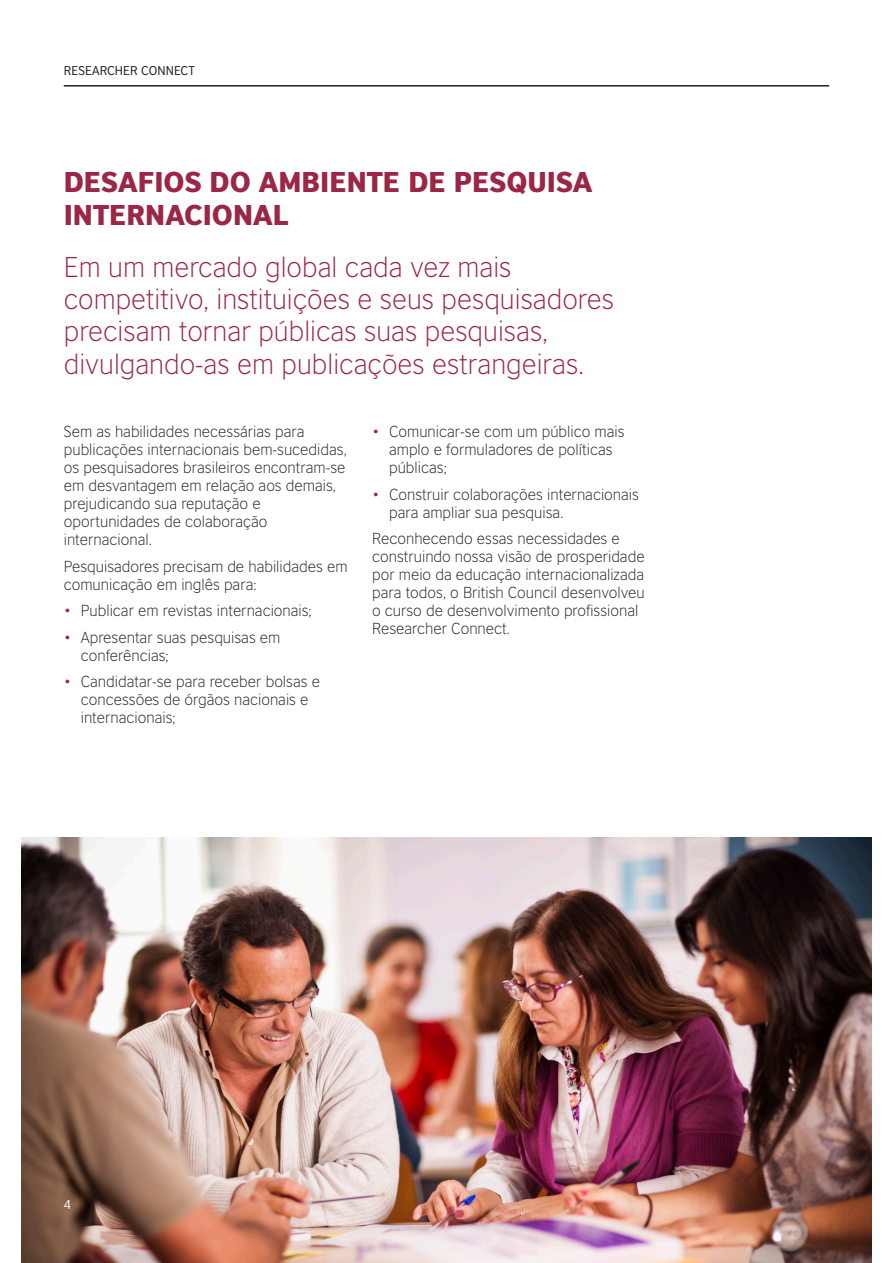
<style>
.page{position:relative;width:893px;height:1263px;background:#fff}
.page>*{position:absolute;margin:0;border:0;box-sizing:border-box;transform-origin:0 0}
.Subtitle_H1_Color{font:300 27px/32.4px "British Council Sans";color:#9b2646}
.Title_H1_color{font:900 27px/32.4px "British Council Sans";color:#9b2646}
.Body_H2{font:300 15px/18px "British Council Sans";color:#231f20}
.t1{font:12px "British Council Sans";color:#231f20}
.marker_H4{font:12px "British Council Sans";color:#fff}
.s1{color:#9b2646}
</style>
<div class="page">
<img style="left:21px;top:838px;width:851px;height:425px">
<hr style="left:64px;top:85px;width:765px;height:2px;background:#231f20">
<p class="t1" style="left:64px;top:63px;width:133px">RESEARCHER CONNECT</p>
<p class="Title_H1_color" style="left:64px;top:165px;width:530px">DESAFIOS DO AMBIENTE DE PESQUISA<br>INTERNACIONAL</p>
<p class="Subtitle_H1_Color" style="left:64px;top:250px;width:552px">Em um mercado global cada vez mais competitivo, instituições e seus pesquisadores precisam tornar públicas suas pesquisas, divulgando-as em publicações estrangeiras.</p>
<p class="Body_H2" style="left:64px;top:423px;width:284px">Sem as habilidades necessárias para publicações internacionais bem-sucedidas, os pesquisadores brasileiros encontram-se em desvantagem em relação aos demais, prejudicando sua reputação e</p>
<p class="Body_H2" style="left:64px;top:513px;width:205px">oportunidades de colaboração internacional.</p>
<p class="Body_H2" style="left:64px;top:557px;width:285px">Pesquisadores precisam de habilidades em comunicação em inglês para:</p>
<p class="Body_H2" style="left:64px;top:602px;width:249px"><span class="s1">•</span> Publicar em revistas internacionais;</p>
<p class="Body_H2" style="left:81px;top:628px;width:201px;text-indent:-17px"><span class="s1">•</span> Apresentar suas pesquisas em conferências;</p>
<p class="Body_H2" style="left:81px;top:673px;width:241px;text-indent:-17px"><span class="s1">•</span> Candidatar-se para receber bolsas e concessões de órgãos nacionais e internacionais;</p>
<p class="Body_H2" style="left:389px;top:423px;width:237px;text-indent:-17px"><span class="s1">•</span> Comunicar-se com um público mais amplo e formuladores de políticas públicas;</p>
<p class="Body_H2" style="left:389px;top:485px;width:251px;text-indent:-17px"><span class="s1">•</span> Construir colaborações internacionais para ampliar sua pesquisa.</p>
<p class="Body_H2" style="left:372px;top:530px;width:274px">Reconhecendo essas necessidades e construindo nossa visão de prosperidade por meio da educação internacionalizada para todos, o British Council desenvolveu o curso de desenvolvimento profissional Researcher Connect.</p>
<p class="marker_H4" style="left:64px;top:1197px;width:9px">4</p>
</div>
